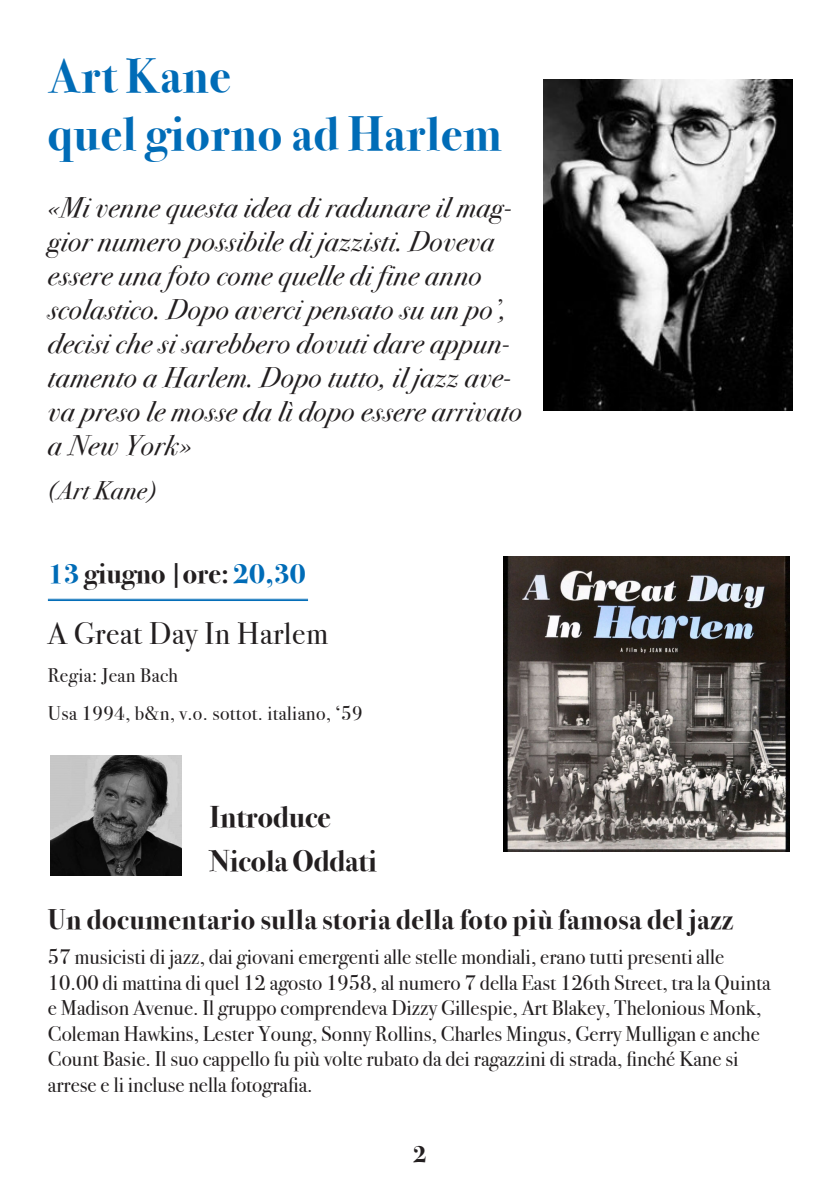
<style>
.page{position:relative;width:840px;height:1191px;background:#fff}
.page>*{position:absolute;margin:0;border:0;box-sizing:border-box;transform-origin:0 0}
.t1{font:700 48px "Bodoni Svty Two ITCTT";letter-spacing:.02em;color:#006cb7}
.t2{font:31.2px "Bodoni Svty Two ITCTT";letter-spacing:.02em;color:#231f20}
.t3{font:700 30px "Bodoni Svty Two ITCTT";color:#231f20}
.t4{font:italic 28.2px/34px "Bodoni Svty Two ITCTT";letter-spacing:.02em;color:#231f20}
.t5{font:700 28.2px "Bodoni Svty Two ITCTT";letter-spacing:.02em;color:#231f20}
.t6{font:700 28.2px "Bodoni Svty Two ITCTT";color:#231f20}
.t7{font:italic 25.4px "Bodoni Svty Two ITCTT";letter-spacing:.02em;color:#231f20}
.t8{font:700 24px "Bodoni Svty Two ITCTT";color:#231f20}
.t9{font:21.2px/25.4px "Bodoni Svty Two ITCTT";color:#231f20}
.t10{font:19.8px "Bodoni Svty Two ITCTT";letter-spacing:.02em;color:#231f20}
.s1{color:#006cb7}
</style>
<div class="page">
<img style="left:503px;top:556px;width:285px;height:295px">
<hr style="left:48px;top:599px;width:260px;height:1px;background:#006cb7">
<hr style="left:48px;top:600px;width:260px;height:1px;background:#006cb7">
<img style="left:50px;top:755px;width:131px;height:120px">
<img style="left:543px;top:79px;width:249px;height:332px">
<p class="t1" style="left:48px;top:36px;width:184px">Art Kane</p>
<p class="t1" style="left:48px;top:94px;width:455px">quel giorno ad Harlem</p>
<p class="t4" style="left:48px;top:188px;width:475px">«Mi venne questa idea di radunare il mag&shy;gior numero possibile di jazzisti. Doveva essere una foto come quelle di fine anno scolastico. Dopo averci pensato su un po’, decisi che si sarebbero dovuti dare appun&shy;tamento a Harlem. Dopo tutto, il jazz ave&shy;va preso le mosse da lì dopo essere arrivato a New York»</p>
<p class="t7" style="left:48px;top:468px;width:109px">(Art Kane)</p>
<p class="t6" style="left:48px;top:549px;width:259px"><span class="s1">13</span> giugno |ore: <span class="s1">20,30</span></p>
<p class="t2" style="left:48px;top:608px;width:281px">A Great Day In Harlem</p>
<p class="t10" style="left:48px;top:659px;width:131px">Regia: Jean Bach</p>
<p class="t10" style="left:48px;top:697px;width:316px">Usa 1994, b&amp;n, v.o. sottot. italiano, ‘59</p>
<p class="t3" style="left:210px;top:792px;width:122px">Introduce</p>
<p class="t3" style="left:210px;top:836px;width:168px">Nicola Oddati</p>
<p class="t5" style="left:48px;top:896px;width:686px">Un documentario sulla storia della foto più famosa del jazz</p>
<p class="t9" style="left:48px;top:942px;width:723px">57 musicisti di jazz, dai giovani emergenti alle stelle mondiali, erano tutti presenti alle 10.00 di mattina di quel 12 agosto 1958, al numero 7 della East 126th Street, tra la Quinta e Madison Avenue. Il gruppo comprendeva Dizzy Gillespie, Art Blakey, Thelonious Monk, Coleman Hawkins, Lester Young, Sonny Rollins, Charles Mingus, Gerry Mulligan e anche Count Basie. Il suo cappello fu più volte rubato da dei ragazzini di strada, finché Kane si arrese e li incluse nella fotografia.</p>
<p class="t8" style="left:413px;top:1134px;width:15px">2</p>
</div>
